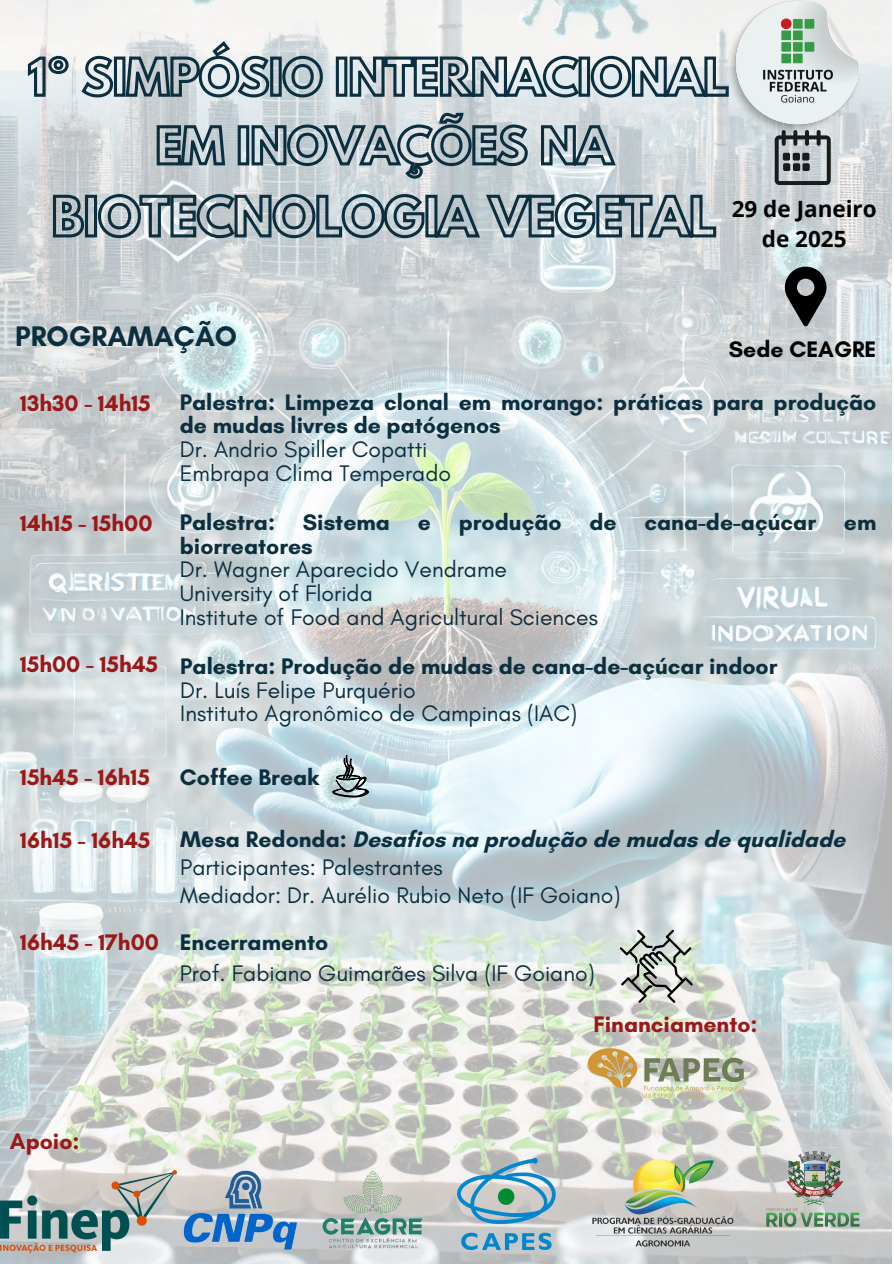
<style>
.page{position:relative;width:894px;height:1264px;background:#fff}
.page>*{position:absolute;margin:0;border:0;box-sizing:border-box;transform-origin:0 0}
.t1{font:700 28.8px "Glacial Indifference";color:#0c2f40}
.t2{font:22.95px "Glacial Indifference";color:#0c2f40}
.t3{font:700 22.95px/23.7px "Glacial Indifference";color:#0c2f40}
.t4{font:700 22.95px "Glacial Indifference";color:#9b1818}
.t5{font:700 22.95px "Glacial Indifference";color:#000}
.t6{font:700 22.5px/30.3px "Open Sans";color:#000;text-align:center}
</style>
<div class="page">
<img style="left:0;top:0;width:891px;height:1263px">
<svg style="left:774px;top:140px;width:56px;height:45px;background:#989ea1"></svg>
<div style="left:782px;top:153px;width:7px;height:7px;background:#191c1d;border-radius:2px"></div>
<div style="left:792px;top:153px;width:7px;height:7px;background:#191c1d;border-radius:2px"></div>
<div style="left:802px;top:153px;width:7px;height:7px;background:#191c1d;border-radius:2px"></div>
<svg style="left:782px;top:163px;width:8px;height:8px"></svg>
<div style="left:792px;top:163px;width:8px;height:8px;background:#191c1d;border-radius:2px"></div>
<div style="left:802px;top:163px;width:7px;height:8px;background:#191c1d;border-radius:2px"></div>
<img style="left:720px;top:0;width:156px;height:140px">
<svg style="left:25px;top:39px;width:705px;height:60px"></svg>
<svg style="left:155px;top:110px;width:374px;height:71px;background:#a0aeb5"></svg>
<svg style="left:539px;top:123px;width:79px;height:44px;background:#90a1a9"></svg>
<svg style="left:51px;top:192px;width:666px;height:48px;background:#8c9da4"></svg>
<svg style="left:619px;top:929px;width:73px;height:73px"></svg>
<svg style="left:323px;top:755px;width:46px;height:45px;background:#a2b3b6"></svg>
<img style="left:0;top:1169px;width:177px;height:83px">
<img style="left:458px;top:1158px;width:97px;height:91px">
<img style="left:578px;top:1159px;width:169px;height:89px">
<img style="left:182px;top:1169px;width:118px;height:83px">
<img style="left:307px;top:1166px;width:138px;height:97px">
<img style="left:729px;top:1134px;width:163px;height:111px">
<img style="left:578px;top:1028px;width:178px;height:83px">
<svg style="left:784px;top:267px;width:42px;height:59px;background:#55595a"></svg>
<p class="t6" style="left:731px;top:193px;width:146px">29 de Janeiro de 2025</p>
<p class="t1" style="left:15px;top:319px;width:223px">PROGRAMAÇÃO</p>
<h3 class="t5" style="left:728px;top:335px;width:149px">Sede CEAGRE</h3>
<h3 class="t3" style="left:180px;top:390px;width:698px">Palestra: Limpeza clonal em morango: práticas para produção de mudas livres de patógenos</h3>
<p class="t2" style="left:180px;top:435px;width:249px">Dr. Andrio Spiller Copatti</p>
<p class="t2" style="left:180px;top:459px;width:273px">Embrapa Clima Temperado</p>
<p class="t4" style="left:20px;top:389px;width:132px">13h30 - 14h15</p>
<p class="t4" style="left:20px;top:509px;width:134px">14h15 - 15h00</p>
<p class="t4" style="left:20px;top:650px;width:140px">15h00 - 15h45</p>
<p class="t3" style="left:180px;top:510px;width:698px">Palestra: Sistema e produção de cana-de-açúcar em biorreatores</p>
<h3 class="t2" style="left:180px;top:555px;width:328px">Dr. Wagner Aparecido Vendrame</h3>
<h2 class="t2" style="left:180px;top:579px;width:194px">University of Florida</h2>
<p class="t2" style="left:180px;top:602px;width:419px">Institute of Food and Agricultural Sciences</p>
<h3 class="t3" style="left:180px;top:654px;width:598px">Palestra: Produção de mudas de cana-de-açúcar indoor</h3>
<h3 class="t2" style="left:180px;top:675px;width:237px">Dr. Luís Felipe Purquério</h3>
<p class="t2" style="left:180px;top:699px;width:398px">Instituto Agronômico de Campinas (IAC)</p>
<p class="t4" style="left:20px;top:763px;width:131px">15h45 - 16h15</p>
<p class="t3" style="left:180px;top:764px;width:141px">Coffee Break</p>
<p class="t4" style="left:20px;top:825px;width:132px">16h15 - 16h45</p>
<p class="t3" style="left:180px;top:827px;width:666px">Mesa Redonda: Desafios na produção de mudas de qualidade</p>
<p class="t2" style="left:180px;top:853px;width:264px">Participantes: Palestrantes</p>
<h3 class="t2" style="left:180px;top:881px;width:441px">Mediador: Dr. Aurélio Rubio Neto (IF Goiano)</h3>
<h3 class="t4" style="left:20px;top:928px;width:140px">16h45 - 17h00</h3>
<p class="t3" style="left:180px;top:930px;width:150px">Encerramento</p>
<p class="t2" style="left:180px;top:959px;width:416px">Prof. Fabiano Guimarães Silva (IF Goiano)</p>
<p class="t4" style="left:10px;top:1127px;width:71px">Apoio:</p>
<h3 class="t4" style="left:593px;top:1010px;width:166px">Financiamento:</h3>
</div>
